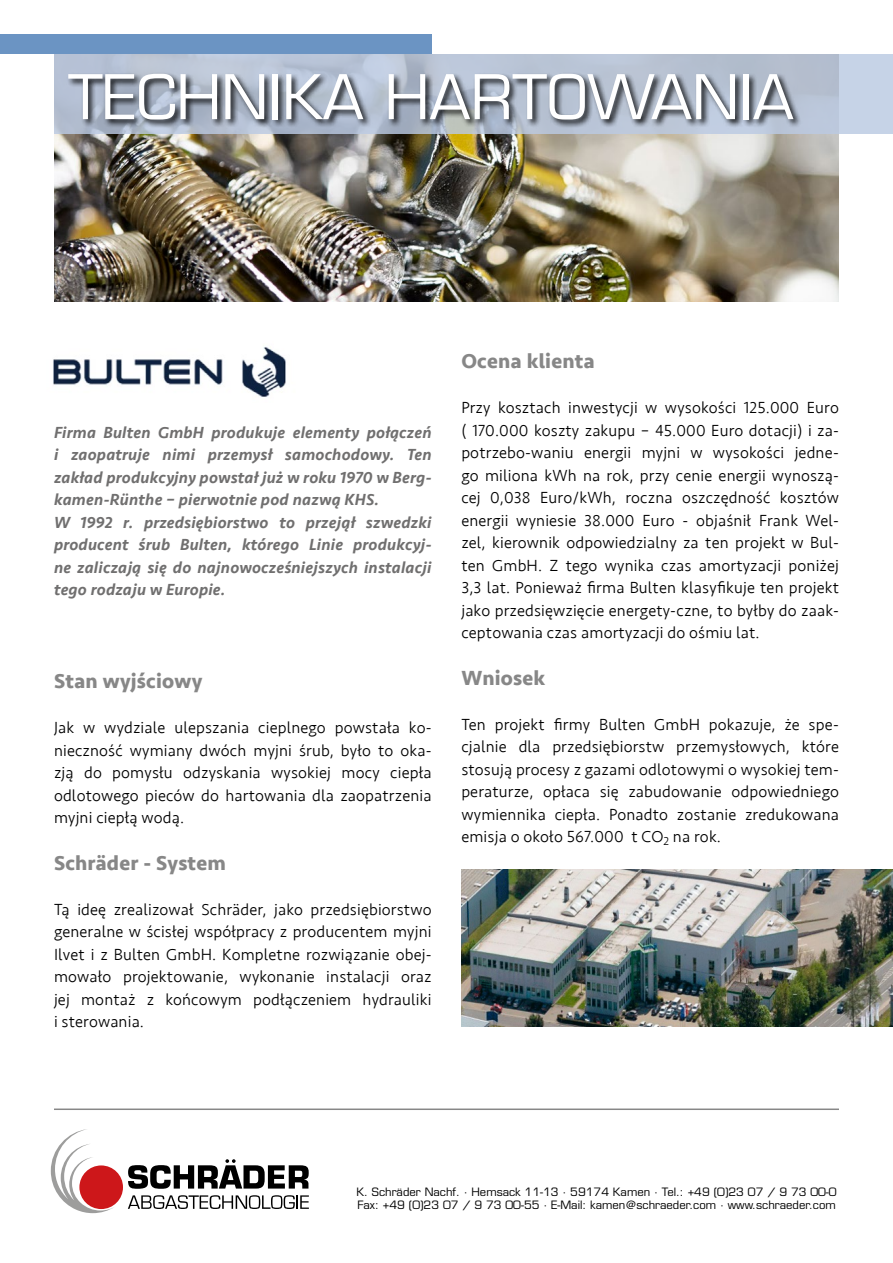
<style>
.page{position:relative;width:893px;height:1263px;background:#fff}
.page>*{position:absolute;margin:0;border:0;box-sizing:border-box;transform-origin:0 0}
.t1{font:60px "Eurostile LT Std";color:#fff}
.t2{font:700 21px "Seravek";letter-spacing:.01em;color:#878787}
.t3{font:300 16.5px/22.5px "Seravek";letter-spacing:.01em;color:#000;text-align:justify}
.t4{font:italic 500 16.5px/22.5px "Seravek";letter-spacing:.01em;color:#706f6f}
.t5{font:11.25px/13.5px "Eurostile";color:#000}
</style>
<div class="page">
<img style="left:54px;top:134px;width:785px;height:168px">
<svg style="left:51px;top:1129px;width:64px;height:84px"></svg>
<div style="left:79px;top:1165px;width:44px;height:44px;background:#cd171a;border-radius:50%"></div>
<svg style="left:128px;top:1195px;width:181px;height:14px"></svg>
<svg style="left:128px;top:1159px;width:181px;height:30px"></svg>
<svg style="left:54px;top:54px;width:839px;height:80px;background:#bac5d7"></svg>
<div style="left:0;top:34px;width:432px;height:20px;background:#6b94c3"></div>
<div style="left:66px;top:72px;width:736px;height:57px;background:#000;opacity:.88"></div>
<img style="left:461px;top:870px;width:432px;height:157px">
<hr style="left:54px;top:1108px;width:785px;height:2px;background:#878787">
<img style="left:53px;top:347px;width:233px;height:50px">
<h1 class="t1" style="left:68px;top:61px;width:727px">TECHNIKA HARTOWANIA</h1>
<p class="t4" style="left:54px;top:421px;width:379px">Firma Bulten GmbH produkuje elementy połączeń i zaopatruje nimi przemysł samochodowy. Ten zakład produkcyjny powstał już w roku 1970 w Berg&shy;kamen-Rünthe – pierwotnie pod nazwą KHS.<br>W 1992 r. przedsiębiorstwo to przejął szwedzki producent śrub Bulten, którego Linie produkcyj&shy;ne zaliczają się do najnowocześniejszych instalacji tego rodzaju w Europie.</p>
<p class="t2" style="left:54px;top:664px;width:150px">Stan wyjściowy</p>
<p class="t3" style="left:54px;top:717px;width:379px">Jak w wydziale ulepszania cieplnego powstała ko&shy;nieczność wymiany dwóch myjni śrub, było to oka&shy;zją do pomysłu odzyskania wysokiej mocy ciepła odlotowego pieców do hartowania dla zaopatrzenia myjni ciepłą wodą.</p>
<p class="t2" style="left:54px;top:846px;width:173px">Schräder - System</p>
<p class="t3" style="left:54px;top:898px;width:379px">Tą ideę zrealizował Schräder, jako przedsiębiorstwo generalne w ścisłej współpracy z producentem myjni Ilvet i z Bulten GmbH. Kompletne rozwiązanie obej&shy;mowało projektowanie, wykonanie instalacji oraz jej montaż z końcowym podłączeniem hydrauliki i sterowania.</p>
<p class="t2" style="left:461px;top:344px;width:135px">Ocena klienta</p>
<p class="t3" style="left:461px;top:397px;width:379px">Przy kosztach inwestycji w wysokości 125.000 Euro ( 170.000 koszty zakupu – 45.000 Euro dotacji) i za&shy;potrzebo-waniu energii myjni w wysokości jedne&shy;go miliona kWh na rok, przy cenie energii wynoszą&shy;cej 0,038 Euro/kWh, roczna oszczędność kosztów energii wyniesie 38.000 Euro - objaśnił Frank Wel&shy;zel, kierownik odpowiedzialny za ten projekt w Bul&shy;ten GmbH. Z tego wynika czas amortyzacji poniżej 3,3 lat. Ponieważ firma Bulten klasyfikuje ten projekt jako przedsięwzięcie energety-czne, to byłby do zaak&shy;ceptowania czas amortyzacji do ośmiu lat.</p>
<p class="t2" style="left:461px;top:661px;width:86px">Wniosek</p>
<p class="t3" style="left:461px;top:713px;width:379px">Ten projekt firmy Bulten GmbH pokazuje, że spe&shy;cjalnie dla przedsiębiorstw przemysłowych, które stosują procesy z gazami odlotowymi o wysokiej tem&shy;peraturze, opłaca się zabudowanie odpowiedniego wymiennika ciepła. Ponadto zostanie zredukowana emisja o około 567.000 t CO<sub>2</sub> na rok.</p>
<p class="t5" style="left:357px;top:1185px;width:482px">K. Schräder Nachf. · Hemsack 11-13 · 59174 Kamen · Tel.: +49 (0)23 07 / 9 73 00-0<br>Fax: +49 (0)23 07 / 9 73 00-55 · E-Mail: kamen@schraeder.com · www.schraeder.com</p>
</div>
